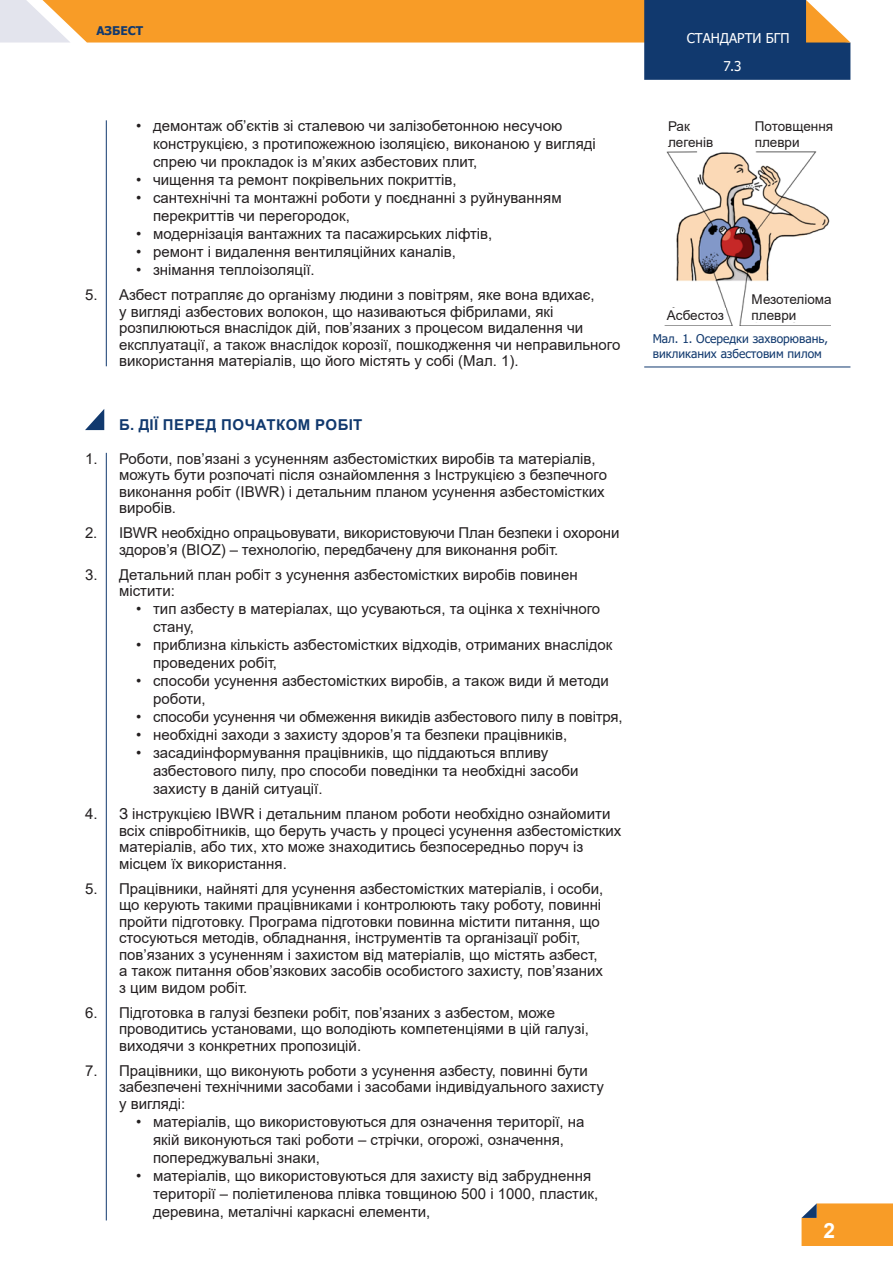
<style>
.page{position:relative;width:893px;height:1263px;background:#fff}
.page>*{position:absolute;margin:0;border:0;box-sizing:border-box;transform-origin:0 0}
.tekst{font:700 21px "Arial";color:#fff}
.Tekst_numerowany{font:15px/16.5px "Arial";color:#231f20}
.Tekst_kropki{font:15px/18px "Arial";color:#231f20}
.Tytulik{font:700 15px "Arial";letter-spacing:.035em;color:#11396e}
.tekst-2{font:13.5px/16.2px "Arial";color:#231f20}
.t1{font:13.5px "Tahoma";color:#fff}
.podpis_zdjęcia{font:12px/15px "Tahoma";color:#11396e}
.t2{font:700 12px "Tahoma";color:#11396e}
</style>
<div class="page">
<svg style="left:801px;top:1203px;width:92px;height:43px;background:#f19d32"></svg>
<svg style="left:0;top:0;width:850px;height:80px"></svg>
<hr style="left:106px;top:120px;width:1px;height:246px;background:#11396e">
<hr style="left:106px;top:453px;width:1px;height:767px;background:#11396e">
<svg style="left:85px;top:409px;width:19px;height:21px"></svg>
<hr style="left:644px;top:367px;width:206px;height:1px;background:#11396e">
<img style="left:666px;top:151px;width:164px;height:174px">
<div style="left:747px;top:293px;width:98px;height:29px;background:#fff"></div>
<div style="left:663px;top:308px;width:63px;height:15px;background:#fff"></div>
<div style="left:653px;top:292px;width:64px;height:15px;background:#fff"></div>
<p class="t2" style="left:96px;top:23px;width:48px">АЗБЕСТ</p>
<p class="Tekst_kropki" style="left:153px;top:117px;width:444px;text-indent:-17px">• демонтаж об’єктів зі сталевою чи залізобетонною несучою конструкцією, з протипожежною ізоляцією, виконаною у вигляді спрею чи прокладок із м’яких азбестових плит,</p>
<p class="Tekst_kropki" style="left:136px;top:171px;width:322px">• чищення та ремонт покрівельних покриттів,</p>
<p class="Tekst_kropki" style="left:153px;top:189px;width:410px;text-indent:-17px">• сантехнічні та монтажні роботи у поєднанні з руйнуванням перекриттів чи перегородок,</p>
<p class="Tekst_kropki" style="left:136px;top:225px;width:358px">• модернізація вантажних та пасажирських ліфтів,</p>
<p class="Tekst_kropki" style="left:136px;top:243px;width:321px">• ремонт і видалення вентиляційних каналів,</p>
<p class="Tekst_kropki" style="left:136px;top:261px;width:180px">• знімання теплоізоляції.</p>
<p class="Tekst_numerowany" style="left:119px;top:287px;width:503px;text-indent:-34px">5. Азбест потрапляє до організму людини з повітрям, яке вона вдихає,<br>у вигляді азбестових волокон, що називаються фібрилами, які розпилюються внаслідок дій, пов’язаних з процесом видалення чи експлуатації, а також внаслідок корозії, пошкодження чи неправильного використання матеріалів, що його містять у собі (Мал. 1).</p>
<p class="Tytulik" style="left:119px;top:414px;width:245px">Б. ДІЇ ПЕРЕД ПОЧАТКОМ РОБІТ</p>
<p class="Tekst_numerowany" style="left:119px;top:450px;width:489px;text-indent:-34px">1. Роботи, пов’язані з усуненням азбестомістких виробів та матеріалів, можуть бути розпочаті після ознайомлення з Інструкцією з безпечного виконання робіт (IBWR) і детальним планом усунення азбестомістких виробів.</p>
<p class="Tekst_numerowany" style="left:119px;top:524px;width:502px;text-indent:-34px">2. IBWR необхідно опрацьовувати, використовуючи План безпеки і охорони здоров’я (BIOZ) – технологію, передбачену для виконання робіт.</p>
<p class="Tekst_numerowany" style="left:119px;top:566px;width:460px;text-indent:-34px">3. Детальний план робіт з усунення азбестомістких виробів повинен містити:</p>
<p class="Tekst_kropki" style="left:153px;top:600px;width:449px;text-indent:-17px">• тип азбесту в матеріалах, що усуваються, та оцінка х технічного стану,</p>
<p class="Tekst_kropki" style="left:153px;top:636px;width:461px;text-indent:-17px">• приблизна кількість азбестомістких відходів, отриманих внаслідок проведених робіт,</p>
<p class="Tekst_kropki" style="left:153px;top:672px;width:457px;text-indent:-17px">• способи усунення азбестомістких виробів, а також види й методи роботи,</p>
<p class="Tekst_kropki" style="left:136px;top:708px;width:488px">• способи усунення чи обмеження викидів азбестового пилу в повітря,</p>
<p class="Tekst_kropki" style="left:136px;top:726px;width:433px">• необхідні заходи з захисту здоров’я та безпеки працівників,</p>
<p class="Tekst_kropki" style="left:153px;top:744px;width:427px;text-indent:-17px">• засадиінформування працівників, що піддаються впливу азбестового пилу, про способи поведінки та необхідні засоби захисту в даній ситуації.</p>
<p class="Tekst_numerowany" style="left:119px;top:805px;width:504px;text-indent:-34px">4. З інструкцією IBWR і детальним планом роботи необхідно ознайомити всіх співробітників, що беруть участь у процесі усунення азбестомістких матеріалів, або тих, хто може знаходитись безпосередньо поруч із місцем їх використання.</p>
<p class="Tekst_numerowany" style="left:119px;top:880px;width:486px;text-indent:-34px">5. Працівники, найняті для усунення азбестомістких матеріалів, і особи, що керують такими працівниками і контролюють таку роботу, повинні пройти підготовку. Програма підготовки повинна містити питання, що стосуються методів, обладнання, інструментів та організації робіт, пов’язаних з усуненням і захистом від матеріалів, що містять азбест, а також питання обов’язкових засобів особистого захисту, пов’язаних з цим видом робіт.</p>
<p class="Tekst_numerowany" style="left:119px;top:1004px;width:471px;text-indent:-34px">6. Підготовка в галузі безпеки робіт, пов’язаних з азбестом, може проводитись установами, що володіють компетенціями в цій галузі, виходячи з конкретних пропозицій.</p>
<p class="Tekst_numerowany" style="left:119px;top:1062px;width:486px;text-indent:-34px">7. Працівники, що виконують роботи з усунення азбесту, повинні бути забезпечені технічними засобами і засобами індивідуального захисту у вигляді:</p>
<p class="Tekst_kropki" style="left:153px;top:1112px;width:433px;text-indent:-17px">• матеріалів, що використовуються для означення території, на якій виконуються такі роботи – стрічки, огорожі, означення, попереджувальні знаки,</p>
<p class="Tekst_kropki" style="left:153px;top:1166px;width:447px;text-indent:-17px">• матеріалів, що використовуються для захисту від забруднення території – поліетиленова плівка товщиною 500 і 1000, пластик, деревина, металічні каркасні елементи,</p>
<p class="t1" style="left:687px;top:29px;width:105px">СТАНДАРТИ БГП</p>
<p class="t1" style="left:724px;top:57px;width:19px">7.3</p>
<p class="tekst-2" style="left:668px;top:118px;width:47px">Рак легенів</p>
<p class="tekst-2" style="left:755px;top:118px;width:80px">Потовщення плеври</p>
<p class="tekst-2" style="left:667px;top:308px;width:59px">Асбестоз</p>
<p class="tekst-2" style="left:752px;top:291px;width:82px">Мезотеліома плеври</p>
<p class="podpis_zdjęcia" style="left:653px;top:332px;width:177px">Мал. 1. Осередки захворювань, викликаних азбестовим пилом</p>
<p class="tekst" style="left:823px;top:1216px;width:13px">2</p>
</div>
